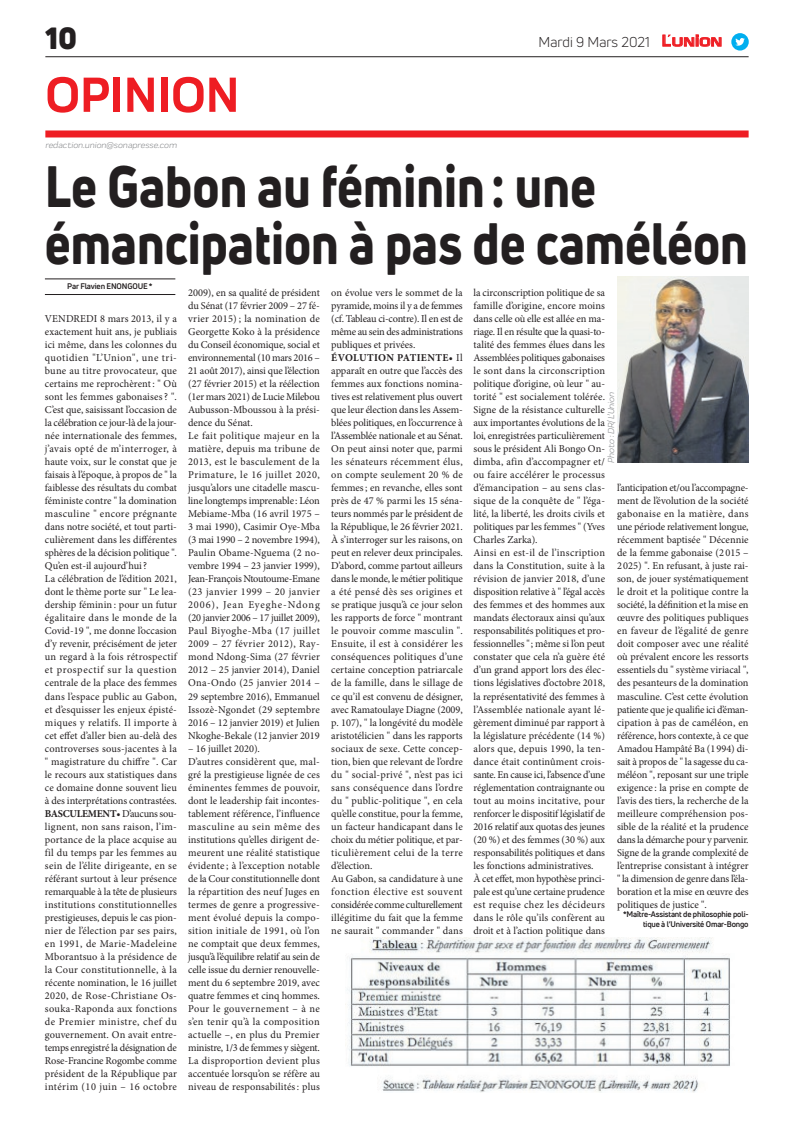
<style>
.page{position:relative;width:794px;height:1129px;background:#fff}
.page>*{position:absolute;margin:0;border:0;box-sizing:border-box;transform-origin:0 0}
.t1{font:800 57px/57px "Uni Neue";color:#231f20;scale:.86 1}
.t2{font:700 51px "Praktika";color:#ee1d23}
.t3{font:900 30px "Uni Neue";color:#231f20}
.t4{font:14px "Uni Neue";color:#231f20}
.t5{font:10.5px/13px "Minion Pro";letter-spacing:.005em;color:#231f20}
.t6{font:italic 9px "Praktika";color:#818386}
.t7{font:700 8px/9.6px "Uni Neue";letter-spacing:-.02em;color:#231f20;text-align:right}
.s1{font-family:"Eurostile";font-weight:600;font-size:14.9px;color:#ee1d23}
.s2{font-family:"Eurostile";font-weight:600;font-size:11.4px;color:#ee1d23}
.s3{font-weight:700}
</style>
<div class="page">
<hr style="left:45px;top:56px;width:703px;height:1px;background:#231f20">
<div style="left:45px;top:130px;width:703px;height:7px;background:#ee1d23"></div>
<svg style="left:662px;top:34px;width:60px;height:13px"></svg>
<div style="left:731px;top:33px;width:17px;height:18px;background:#00aeef;border-radius:50%"></div>
<svg style="left:735px;top:38px;width:10px;height:8px"></svg>
<hr style="left:45px;top:294px;width:130px;height:1px;background:#231f20">
<hr style="left:45px;top:279px;width:130px;height:1px;background:#231f20">
<img style="left:617px;top:276px;width:131px;height:186px">
<img style="left:345px;top:937px;width:385px;height:154px">
<h3 class="t3" style="left:45px;top:17px;width:33px">10</h3>
<h2 class="t2" style="left:45px;top:54px;width:195px">OPINION</h2>
<p class="t6" style="left:45px;top:139px;width:133px">redaction.union@sonapresse.com</p>
<h3 class="t4" style="left:538px;top:33px;width:185px">Mardi 9 Mars 2021 <span class="s1">L</span><span class="s2">UNION</span></h3>
<h1 class="t1" style="left:45px;top:157px;width:819px">Le Gabon au féminin: une émancipation à pas de caméléon</h1>
<p class="t7" style="left:67px;top:281px;width:87px">Par Flavien ENONGOUE *</p>
<p class="t5" style="left:188px;top:286px;width:133px">2009), en sa qualité de président du Sénat (17 février 2009 – 27 fé&shy;vrier 2015) ; la nomination de<br>Georgette Koko à la présidence du Conseil économique, social et environnemental (10 mars 2016 –<br>21 août 2017), ainsi que l’élection (27 février 2015) et la réélection (1er mars 2021) de Lucie Milebou<br>Aubusson-Mboussou à la prési&shy;dence du Sénat.<br>Le fait politique majeur en la matière, depuis ma tribune de<br>2013, est le basculement de la<br>Primature, le 16 juillet 2020, jusqu’alors une citadelle mascu&shy;line longtemps imprenable: Léon<br>Mebiame-Mba (16 avril 1975 –<br>3 mai 1990), Casimir Oye-Mba (3 mai 1990 – 2 novembre 1994),<br>Paulin Obame-Nguema (2 no&shy;vembre 1994 – 23 janvier 1999),<br>Jean-François Ntoutoume-Emane (23 janvier 1999 – 20 janvier<br>2006), Jean Eyeghe-Ndong (20 janvier 2006 – 17 juillet 2009),<br>Paul Biyoghe-Mba (17 juillet<br>2009 – 27 février 2012), Ray&shy;mond Ndong-Sima (27 février<br>2012 – 25 janvier 2014), Daniel<br>Ona-Ondo (25 janvier 2014 –<br>29 septembre 2016), Emmanuel<br>Issozè-Ngondet (29 septembre<br>2016 – 12 janvier 2019) et Julien<br>Nkoghe-Bekale (12 janvier 2019</p>
<p class="t5" style="left:188px;top:741px;width:133px">– 16 juillet 2020).<br>D’autres considèrent que, mal&shy;gré la prestigieuse lignée de ces éminentes femmes de pouvoir, dont le leadership fait incontes&shy;tablement référence, l’influence masculine au sein même des institutions qu’elles dirigent de&shy;meurent une réalité statistique évidente ; à l’exception notable de la Cour constitutionnelle dont la répartition des neuf Juges en termes de genre a progressive&shy;ment évolué depuis la compo&shy;sition initiale de 1991, où l’on ne comptait que deux femmes, jusqu’à l’équilibre relatif au sein de celle issue du dernier renouvelle&shy;ment du 6 septembre 2019, avec quatre femmes et cinq hommes.<br>Pour le gouvernement – à ne s’en tenir qu’à la composition actuelle –, en plus du Premier ministre, 1/3 de femmes y siègent.<br>La disproportion devient plus accentuée lorsqu’on se réfère au niveau de responsabilités: plus</p>
<p class="t5" style="left:331px;top:286px;width:133px">on évolue vers le sommet de la pyramide, moins il y a de femmes (cf. Tableau ci-contre). Il en est de même au sein des administrations publiques et privées.<br><span class="s3">ÉVOLUTION PATIENTE•</span> Il apparaît en outre que l’accès des femmes aux fonctions nomina&shy;tives est relativement plus ouvert que leur élection dans les Assem&shy;blées politiques, en l’occurrence à l’Assemblée nationale et au Sénat.<br>On peut ainsi noter que, parmi les sénateurs récemment élus, on compte seulement 20 % de femmes; en revanche, elles sont près de 47 % parmi les 15 séna&shy;teurs nommés par le président de la République, le 26 février 2021.<br>À s’interroger sur les raisons, on peut en relever deux principales.<br>D’abord, comme partout ailleurs dans le monde, le métier politique a été pensé dès ses origines et se pratique jusqu’à ce jour selon les rapports de force " montrant le pouvoir comme masculin ".<br>Ensuite, il est à considérer les conséquences politiques d’une certaine conception patriarcale de la famille, dans le sillage de ce qu’il est convenu de désigner, avec Ramatoulaye Diagne (2009, p. 107), " la longévité du modèle aristotélicien " dans les rapports sociaux de sexe. Cette concep&shy;tion, bien que relevant de l’ordre du " social-privé ", n’est pas ici sans conséquence dans l’ordre du " public-politique ", en cela qu’elle constitue, pour la femme, un facteur handicapant dans le choix du métier politique, et par&shy;ticulièrement celui de la terre d’élection.<br>Au Gabon, sa candidature à une fonction élective est souvent considérée comme culturellement illégitime du fait que la femme ne saurait " commander " dans</p>
<p class="t5" style="left:473px;top:286px;width:133px">la circonscription politique de sa famille d’origine, encore moins dans celle où elle est allée en ma&shy;riage. Il en résulte que la quasi-to&shy;talité des femmes élues dans les<br>Assemblées politiques gabonaises le sont dans la circonscription politique d’origine, où leur " au&shy;torité " est socialement tolérée.<br>Signe de la résistance culturelle aux importantes évolutions de la loi, enregistrées particulièrement sous le président Ali Bongo On&shy;dimba, afin d’accompagner et/ ou faire accélérer le processus d’émancipation – au sens clas&shy;sique de la conquête de " l’éga&shy;lité, la liberté, les droits civils et politiques par les femmes " (Yves<br>Charles Zarka).<br>Ainsi en est-il de l’inscription dans la Constitution, suite à la révision de janvier 2018, d’une disposition relative à " l’égal accès des femmes et des hommes aux mandats électoraux ainsi qu’aux responsabilités politiques et pro&shy;fessionnelles "; même si l’on peut constater que cela n’a guère été d’un grand apport lors des élec&shy;tions législatives d’octobre 2018, la représentativité des femmes à l’Assemblée nationale ayant lé&shy;gèrement diminué par rapport à la législature précédente (14 %) alors que, depuis 1990, la ten&shy;dance était continûment crois&shy;sante. En cause ici, l’absence d’une réglementation contraignante ou tout au moins incitative, pour renforcer le dispositif législatif de<br>2016 relatif aux quotas des jeunes (20 %) et des femmes (30 %) aux responsabilités politiques et dans les fonctions administratives.<br>À cet effet, mon hypothèse princi&shy;pale est qu’une certaine prudence est requise chez les décideurs dans le rôle qu’ils confèrent au droit et à l’action politique dans</p>
<p class="t5" style="left:45px;top:312px;width:134px">VENDREDI 8 mars 2013, il y a exactement huit ans, je publiais ici même, dans les colonnes du quotidien "L’Union", une tri&shy;bune au titre provocateur, que certains me reprochèrent: " Où sont les femmes gabonaises? ".<br>C’est que, saisissant l’occasion de la célébration ce jour-là de la jour&shy;née internationale des femmes, j’avais opté de m’interroger, à haute voix, sur le constat que je faisais à l’époque, à propos de " la faiblesse des résultats du combat féministe contre " la domination masculine " encore prégnante dans notre société, et tout parti&shy;culièrement dans les différentes sphères de la décision politique ".<br>Qu’en est-il aujourd’hui?<br>La célébration de l’édition 2021, dont le thème porte sur " Le lea&shy;dership féminin : pour un futur égalitaire dans le monde de la<br>Covid-19 ", me donne l’occasion d’y revenir, précisément de jeter un regard à la fois rétrospectif et prospectif sur la question centrale de la place des femmes dans l’espace public au Gabon, et d’esquisser les enjeux épisté&shy;miques y relatifs. Il importe à cet effet d’aller bien au-delà des controverses sous-jacentes à la " magistrature du chiffre ". Car le recours aux statistiques dans ce domaine donne souvent lieu à des interprétations contrastées.<br><span class="s3">BASCULEMENT•</span> D’aucuns sou&shy;lignent, non sans raison, l’im&shy;portance de la place acquise au fil du temps par les femmes au sein de l’élite dirigeante, en se référant surtout à leur présence remarquable à la tête de plusieurs institutions constitutionnelles prestigieuses, depuis le cas pion&shy;nier de l’élection par ses pairs, en 1991, de Marie-Madeleine<br>Mborantsuo à la présidence de la Cour constitutionnelle, à la récente nomination, le 16 juillet<br>2020, de Rose-Christiane Os&shy;souka-Raponda aux fonctions de Premier ministre, chef du gouvernement. On avait entre&shy;temps enregistré la désignation de<br>Rose-Francine Rogombe comme président de la République par intérim (10 juin – 16 octobre</p>
<p class="t6" style="left:604px;top:462px;width:73px;rotate:-90deg">Photo : DR/ L’Union</p>
<p class="t5" style="left:617px;top:481px;width:133px;text-align:justify">l’anticipation et/ou l’accompagne&shy;ment de l’évolution de la société gabonaise en la matière, dans une période relativement longue, récemment baptisée " Décennie de la femme gabonaise (2 015 – 2 025) ". En refusant, à juste rai&shy;son, de jouer systématiquement le droit et la politique contre la société, la définition et la mise en œuvre des politiques publiques en faveur de l’égalité de genre doit composer avec une réalité où prévalent encore les ressorts essentiels du " système viriacal ", des pesanteurs de la domination masculine. C’est cette évolution patiente que je qualifie ici d’éman&shy;cipation à pas de caméléon, en référence, hors contexte, à ce que Amadou Hampâté Ba (1994) di&shy;sait à propos de " la sagesse du ca&shy;méléon ", reposant sur une triple exigence : la prise en compte de l’avis des tiers, la recherche de la meilleure compréhension pos&shy;sible de la réalité et la prudence dans la démarche pour y parvenir.<br>Signe de la grande complexité de l’entreprise consistant à intégrer " la dimension de genre dans l’éla&shy;boration et la mise en œuvre des politiques de justice ".</p>
<p class="t7" style="left:623px;top:909px;width:127px">*Maître-Assistant de philosophie poli&shy;tique à l’Université Omar-Bongo</p>
</div>
